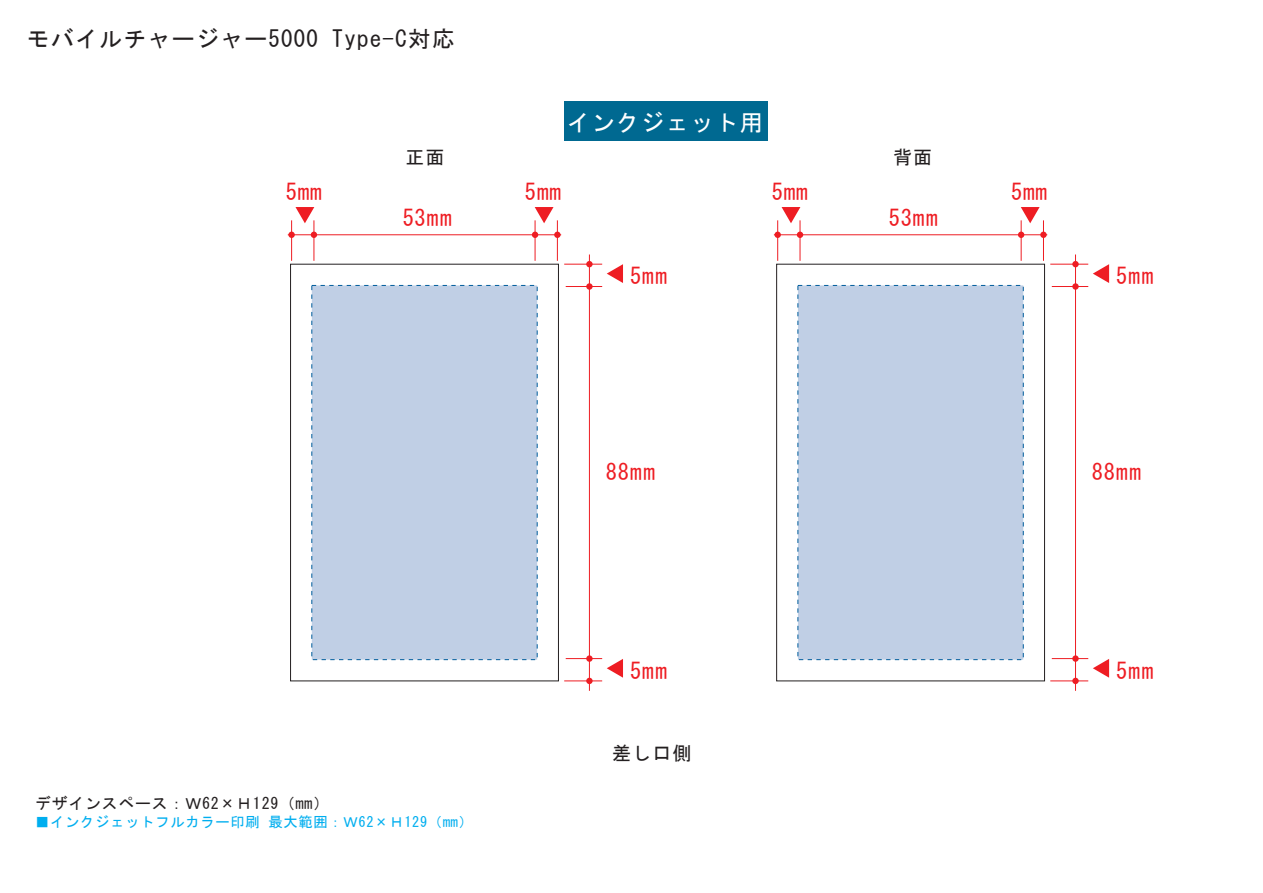
<style>
.page{position:relative;width:1263px;height:893px;background:#fff}
.page>*{position:absolute;margin:0;border:0;box-sizing:border-box;transform-origin:0 0}
.t1{font:23.55px "MS Gothic";letter-spacing:.05em;color:#fff}
.t2{font:22.95px "MS Gothic";letter-spacing:.05em;color:#231f20}
.t3{font:22.5px "MS Gothic";letter-spacing:.055em;color:#ee1d23}
.t4{font:19.2px "MS Gothic";letter-spacing:.05em;color:#231f20}
.t5{font:15.9px "MS Gothic";letter-spacing:.05em;color:#231f20}
.t6{font:14.25px "MS Gothic";letter-spacing:.05em;color:#00aeef}
</style>
<div class="page">
<div style="left:564px;top:102px;width:204px;height:39px;background:#006991"></div>
<div style="left:290px;top:264px;width:269px;height:417px;background:#fff;border:1px solid #231f20"></div>
<div style="left:776px;top:264px;width:269px;height:417px;background:#fff;border:1px solid #231f20"></div>
<div style="left:312px;top:285px;width:225px;height:375px;background:#c0cfe5"></div>
<div style="left:798px;top:285px;width:225px;height:375px;background:#c0cfe5"></div>
<hr style="left:291px;top:220px;width:1px;height:41px;background:#ee1d23">
<hr style="left:313px;top:220px;width:1px;height:41px;background:#ee1d23">
<hr style="left:557px;top:220px;width:1px;height:41px;background:#ee1d23">
<div style="left:288px;top:232px;width:7px;height:6px;background:#ee1d23;border-radius:50%"></div>
<svg style="left:311px;top:232px;width:6px;height:6px"></svg>
<hr style="left:535px;top:220px;width:1px;height:41px;background:#ee1d23">
<svg style="left:532px;top:232px;width:6px;height:6px"></svg>
<div style="left:554px;top:232px;width:7px;height:6px;background:#ee1d23;border-radius:50%"></div>
<hr style="left:288px;top:234px;width:273px;height:1px;background:#ee1d23">
<hr style="left:564px;top:680px;width:38px;height:1px;background:#ee1d23">
<hr style="left:564px;top:264px;width:38px;height:1px;background:#ee1d23">
<hr style="left:566px;top:658px;width:36px;height:1px;background:#ee1d23">
<div style="left:586px;top:678px;width:7px;height:6px;background:#ee1d23;border-radius:50%"></div>
<hr style="left:566px;top:286px;width:36px;height:1px;background:#ee1d23">
<svg style="left:586px;top:283px;width:7px;height:7px"></svg>
<svg style="left:586px;top:655px;width:7px;height:7px"></svg>
<div style="left:586px;top:261px;width:7px;height:6px;background:#ee1d23;border-radius:50%"></div>
<svg style="left:295px;top:207px;width:19px;height:16px"></svg>
<svg style="left:535px;top:207px;width:18px;height:16px"></svg>
<hr style="left:589px;top:254px;width:1px;height:437px;background:#ee1d23">
<svg style="left:607px;top:659px;width:16px;height:19px"></svg>
<svg style="left:607px;top:264px;width:16px;height:19px"></svg>
<hr style="left:777px;top:220px;width:1px;height:41px;background:#ee1d23">
<hr style="left:800px;top:220px;width:1px;height:41px;background:#ee1d23">
<hr style="left:1043px;top:220px;width:1px;height:41px;background:#ee1d23">
<div style="left:774px;top:232px;width:7px;height:6px;background:#ee1d23;border-radius:50%"></div>
<svg style="left:797px;top:232px;width:6px;height:6px"></svg>
<hr style="left:1021px;top:220px;width:1px;height:41px;background:#ee1d23">
<svg style="left:1018px;top:232px;width:6px;height:6px"></svg>
<div style="left:1040px;top:232px;width:7px;height:6px;background:#ee1d23;border-radius:50%"></div>
<hr style="left:774px;top:234px;width:273px;height:1px;background:#ee1d23">
<hr style="left:1050px;top:680px;width:38px;height:1px;background:#ee1d23">
<hr style="left:1050px;top:264px;width:38px;height:1px;background:#ee1d23">
<hr style="left:1052px;top:658px;width:36px;height:1px;background:#ee1d23">
<div style="left:1072px;top:678px;width:7px;height:6px;background:#ee1d23;border-radius:50%"></div>
<hr style="left:1052px;top:286px;width:36px;height:1px;background:#ee1d23">
<svg style="left:1072px;top:283px;width:7px;height:7px"></svg>
<svg style="left:1072px;top:655px;width:7px;height:7px"></svg>
<div style="left:1072px;top:261px;width:7px;height:6px;background:#ee1d23;border-radius:50%"></div>
<svg style="left:781px;top:207px;width:19px;height:16px"></svg>
<svg style="left:1021px;top:207px;width:18px;height:16px"></svg>
<hr style="left:1075px;top:254px;width:1px;height:437px;background:#ee1d23">
<svg style="left:1093px;top:659px;width:16px;height:19px"></svg>
<svg style="left:1093px;top:264px;width:16px;height:19px"></svg>
<p class="t2" style="left:27px;top:27px;width:430px">モバイルチャージャー5000 Type-C対応</p>
<p class="t1" style="left:567px;top:110px;width:198px">インクジェット用</p>
<p class="t3" style="left:286px;top:181px;width:37px">5mm</p>
<p class="t4" style="left:405px;top:147px;width:41px">正面</p>
<p class="t4" style="left:893px;top:147px;width:41px">背面</p>
<p class="t3" style="left:403px;top:206px;width:51px">53mm</p>
<p class="t3" style="left:525px;top:181px;width:37px">5mm</p>
<p class="t3" style="left:630px;top:264px;width:39px">5mm</p>
<p class="t3" style="left:606px;top:460px;width:51px">88mm</p>
<p class="t3" style="left:630px;top:659px;width:39px">5mm</p>
<p class="t4" style="left:612px;top:743px;width:81px">差し口側</p>
<p class="t3" style="left:772px;top:181px;width:37px">5mm</p>
<p class="t3" style="left:889px;top:206px;width:51px">53mm</p>
<p class="t5" style="left:35px;top:796px;width:296px">デザインスペース：Ｗ62×Ｈ129（mm）</p>
<p class="t6" style="left:35px;top:814px;width:439px">■インクジェットフルカラー印刷 最大範囲：Ｗ62×Ｈ129（mm）</p>
<p class="t3" style="left:1011px;top:181px;width:37px">5mm</p>
<p class="t3" style="left:1116px;top:264px;width:39px">5mm</p>
<p class="t3" style="left:1092px;top:460px;width:51px">88mm</p>
<p class="t3" style="left:1116px;top:659px;width:39px">5mm</p>
</div>
